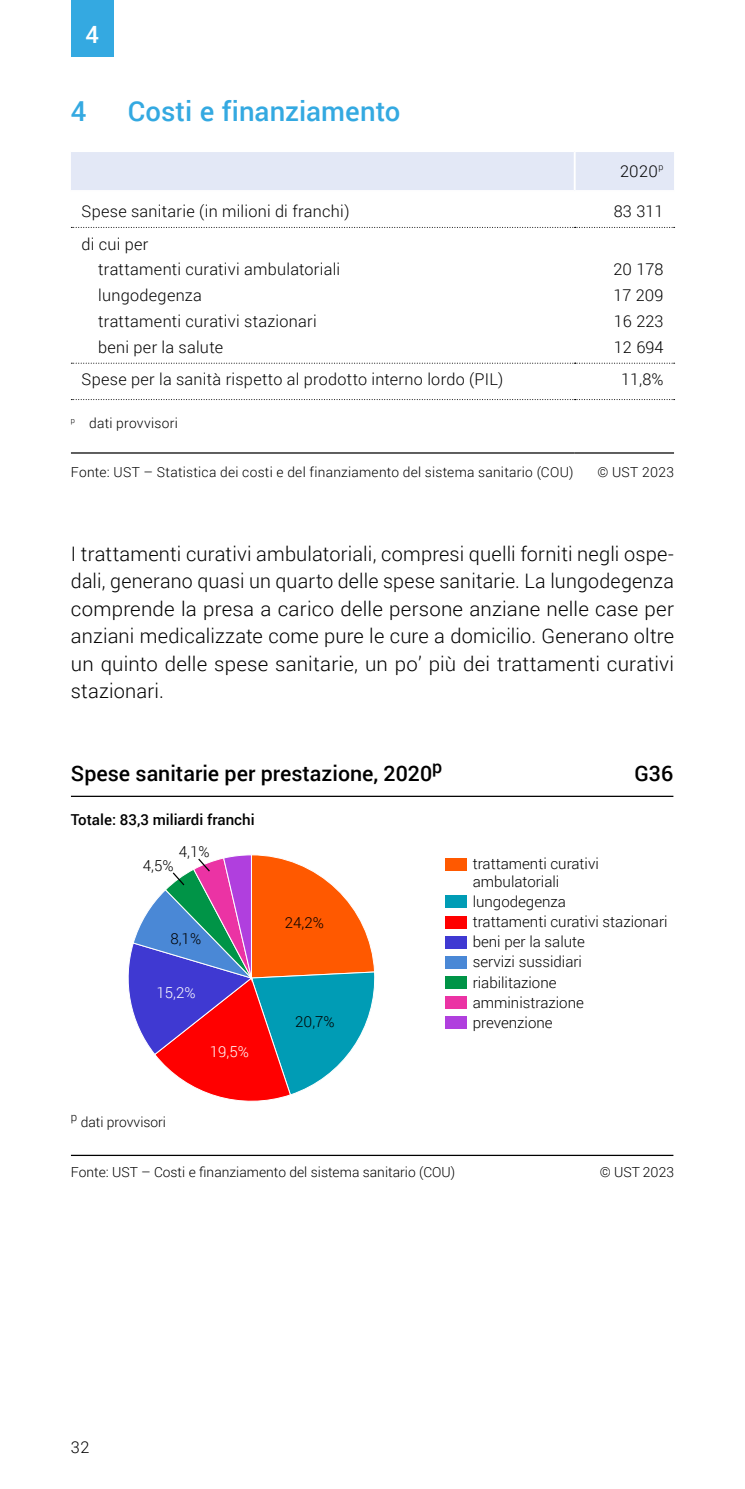
<style>
.page{position:relative;width:745px;height:1489px;background:#fff}
.page>*{position:absolute;margin:0;border:0;box-sizing:border-box;transform-origin:0 0}
.Untertitel_1_farbig{font:500 27.5px "Roboto";color:#34a9e1}
.t1{font:500 23.75px "Roboto";color:#fff}
.t2{font:500 21.25px "Roboto";color:#000}
.Grundtext_I{font:300 20px/27.5px "Roboto";letter-spacing:.01em;color:#000;text-align:justify}
.TAB_Grundtext_TAB_Ko{font:300 16.25px "Roboto";letter-spacing:.015em;color:#000}
.t3{font:300 15px/20px "Roboto";color:#000}
.t4{font:500 15px "Roboto";color:#000}
.t5{font:300 15px "Roboto";color:#fff}
.TAB_Fusszeile{font:300 13.75px "Roboto";letter-spacing:.01em;color:#000}
</style>
<div class="page">
<div style="left:71px;top:0;width:42px;height:57px;background:#34a9e1"></div>
<div style="left:71px;top:152px;width:602px;height:38px;background:#e3e8f6"></div>
<hr style="left:573px;top:152px;width:2px;height:38px;background:#fff">
<svg style="left:71px;top:227px;width:603px;height:1px"></svg>
<svg style="left:71px;top:363px;width:603px;height:1px"></svg>
<svg style="left:71px;top:399px;width:603px;height:1px"></svg>
<hr style="left:71px;top:452px;width:503px;height:1px;background:#000">
<hr style="left:574px;top:452px;width:99px;height:1px;background:#000">
<hr style="left:71px;top:795px;width:602px;height:2px;background:#000">
<div style="left:444px;top:857px;width:22px;height:13px;background:#ff5900"></div>
<div style="left:444px;top:895px;width:22px;height:13px;background:#009cb5"></div>
<div style="left:444px;top:915px;width:22px;height:13px;background:#f00"></div>
<div style="left:444px;top:935px;width:22px;height:13px;background:#3f39d2"></div>
<div style="left:444px;top:955px;width:22px;height:13px;background:#4a88d6"></div>
<div style="left:444px;top:976px;width:22px;height:12px;background:#009447"></div>
<div style="left:444px;top:996px;width:22px;height:12px;background:#eb33a4"></div>
<div style="left:444px;top:1016px;width:22px;height:12px;background:#b03fde"></div>
<hr style="left:71px;top:1154px;width:602px;height:1px;background:#000">
<svg style="left:128px;top:854px;width:246px;height:247px"></svg>
<p class="t1" style="left:85px;top:17px;width:15px">4</p>
<h3 class="Untertitel_1_farbig" style="left:71px;top:91px;width:17px">4</h3>
<h3 class="Untertitel_1_farbig" style="left:128px;top:91px;width:274px">Costi e finanziamento</h3>
<p class="TAB_Grundtext_TAB_Ko" style="left:619px;top:160px;width:45px">2020<sup>p</sup></p>
<p class="TAB_Grundtext_TAB_Ko" style="left:81px;top:200px;width:269px">Spese sanitarie (in milioni di franchi)</p>
<p class="TAB_Grundtext_TAB_Ko" style="left:613px;top:200px;width:51px">83 311</p>
<p class="TAB_Grundtext_TAB_Ko" style="left:81px;top:232px;width:68px">di cui per</p>
<p class="TAB_Grundtext_TAB_Ko" style="left:98px;top:258px;width:243px">trattamenti curativi ambulatoriali</p>
<p class="TAB_Grundtext_TAB_Ko" style="left:613px;top:258px;width:51px">20 178</p>
<p class="TAB_Grundtext_TAB_Ko" style="left:98px;top:284px;width:105px">lungodegenza</p>
<p class="TAB_Grundtext_TAB_Ko" style="left:613px;top:284px;width:51px">17 209</p>
<p class="TAB_Grundtext_TAB_Ko" style="left:98px;top:310px;width:220px">trattamenti curativi stazionari</p>
<p class="TAB_Grundtext_TAB_Ko" style="left:613px;top:310px;width:51px">16 223</p>
<p class="TAB_Grundtext_TAB_Ko" style="left:98px;top:335px;width:126px">beni per la salute</p>
<p class="TAB_Grundtext_TAB_Ko" style="left:613px;top:335px;width:51px">12 694</p>
<p class="TAB_Grundtext_TAB_Ko" style="left:81px;top:368px;width:423px">Spese per la sanità rispetto al prodotto interno lordo (PIL)</p>
<p class="TAB_Grundtext_TAB_Ko" style="left:620px;top:368px;width:44px">11,8%</p>
<p class="TAB_Fusszeile" style="left:71px;top:414px;width:108px"><sup>p</sup> dati provvisori</p>
<p class="TAB_Fusszeile" style="left:71px;top:462px;width:504px">Fonte: UST – Statistica dei costi e del finanziamento del sistema sanitario (COU)</p>
<p class="TAB_Fusszeile" style="left:597px;top:462px;width:78px">© UST 2023</p>
<p class="Grundtext_I" style="left:71px;top:539px;width:604px">I trattamenti curativi ambulatoriali, compresi quelli forniti negli ospe&shy;dali, generano quasi un quarto delle spese sanitarie. La lungodegenza comprende la presa a carico delle persone anziane nelle case per anziani medicalizzate come pure le cure a domicilio. Generano oltre un quinto delle spese sanitarie, un po’ più dei trattamenti curativi stazionari.</p>
<p class="t2" style="left:71px;top:758px;width:373px">Spese sanitarie per prestazione, 2020<sup>p</sup></p>
<p class="t2" style="left:634px;top:758px;width:40px">G36</p>
<p class="t4" style="left:71px;top:809px;width:185px">Totale: 83,3 miliardi franchi</p>
<p class="t3" style="left:472px;top:854px;width:128px;line-height:17.5px">trattamenti curativi ambulatoriali</p>
<p class="t3" style="left:472px;top:891px;width:196px">lungodegenza<br>trattamenti curativi stazionari beni per la salute<br>servizi sussidiari riabilitazione amministrazione<br>prevenzione</p>
<p class="t3" style="left:179px;top:840px;width:32px">4,1%</p>
<p class="t3" style="left:143px;top:854px;width:32px">4,5%</p>
<p class="t3" style="left:284px;top:911px;width:41px">24,2%</p>
<p class="t3" style="left:170px;top:927px;width:32px">8,1%</p>
<p class="t5" style="left:156px;top:982px;width:41px">15,2%</p>
<p class="t3" style="left:295px;top:1010px;width:41px">20,7%</p>
<p class="t5" style="left:210px;top:1040px;width:41px">19,5%</p>
<p class="TAB_Fusszeile" style="left:71px;top:1112px;width:97px"><sup>p</sup> dati provvisori</p>
<p class="TAB_Fusszeile" style="left:71px;top:1162px;width:385px">Fonte: UST – Costi e finanziamento del sistema sanitario (COU)</p>
<p class="TAB_Fusszeile" style="left:599px;top:1162px;width:76px">© UST 2023</p>
<p class="TAB_Grundtext_TAB_Ko" style="left:71px;top:1435px;width:20px">32</p>
</div>
